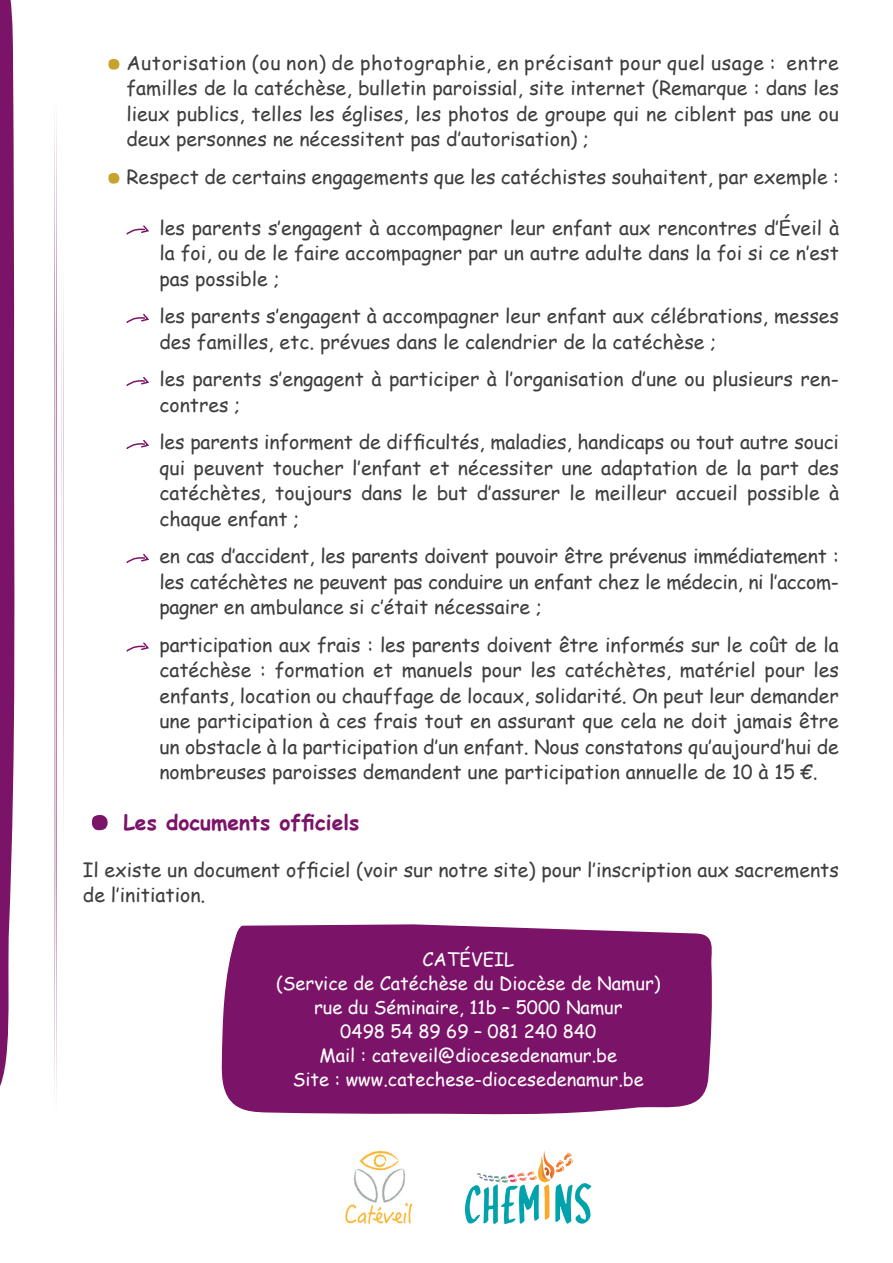
<style>
.page{position:relative;width:893px;height:1263px;background:#fff}
.page>*{position:absolute;margin:0;border:0;box-sizing:border-box;transform-origin:0 0}
.t1{font:700 21px "Comic Sans MS";color:#7b1368}
.t2{font:19.5px/25.5px "Comic Sans MS";color:#3e3e3f;text-align:justify}
.t3{font:18.3px/24px "Comic Sans MS";color:#fff;text-align:center}
</style>
<div class="page">
<svg style="left:108px;top:59px;width:12px;height:11px"></svg>
<svg style="left:108px;top:173px;width:12px;height:11px"></svg>
<svg style="left:126px;top:225px;width:23px;height:10px"></svg>
<svg style="left:126px;top:313px;width:23px;height:10px"></svg>
<svg style="left:126px;top:376px;width:23px;height:10px"></svg>
<svg style="left:126px;top:440px;width:23px;height:9px"></svg>
<svg style="left:126px;top:554px;width:23px;height:10px"></svg>
<svg style="left:126px;top:642px;width:23px;height:10px"></svg>
<svg style="left:92px;top:815px;width:16px;height:15px"></svg>
<svg style="left:55px;top:116px;width:7px;height:977px"></svg>
<svg style="left:0;top:0;width:15px;height:1086px;background:#903980"></svg>
<div style="left:222px;top:924px;width:490px;height:191px;background:#7b1368"></div>
<svg style="left:465px;top:1150px;width:126px;height:74px"></svg>
<img style="left:345px;top:1150px;width:68px;height:74px">
<p class="t2" style="left:126px;top:49px;width:714px">Autorisation (ou non) de photographie, en précisant pour quel usage : entre familles de la catéchèse, bulletin paroissial, site internet (Remarque : dans les lieux publics, telles les églises, les photos de groupe qui ne ciblent pas une ou deux personnes ne nécessitent pas d’autorisation) ;</p>
<p class="t2" style="left:126px;top:163px;width:714px">Respect de certains engagements que les catéchistes souhaitent, par exemple :</p>
<p class="t2" style="left:159px;top:214px;width:681px">les parents s’engagent à accompagner leur enfant aux rencontres d’Éveil à la foi, ou de le faire accompagner par un autre adulte dans la foi si ce n’est pas possible ;</p>
<p class="t2" style="left:159px;top:303px;width:681px">les parents s’engagent à accompagner leur enfant aux célébrations, messes des familles, etc. prévues dans le calendrier de la catéchèse ;</p>
<p class="t2" style="left:159px;top:366px;width:681px">les parents s’engagent à participer à l’organisation d’une ou plusieurs ren&shy;contres ;</p>
<p class="t2" style="left:159px;top:429px;width:681px">les parents informent de difficultés, maladies, handicaps ou tout autre souci qui peuvent toucher l’enfant et nécessiter une adaptation de la part des catéchètes, toujours dans le but d’assurer le meilleur accueil possible à chaque enfant ;</p>
<p class="t2" style="left:159px;top:543px;width:681px">en cas d’accident, les parents doivent pouvoir être prévenus immédiatement : les catéchètes ne peuvent pas conduire un enfant chez le médecin, ni l’accom&shy;pagner en ambulance si c’était nécessaire ;</p>
<p class="t2" style="left:159px;top:631px;width:681px">participation aux frais : les parents doivent être informés sur le coût de la catéchèse : formation et manuels pour les catéchètes, matériel pour les enfants, location ou chauffage de locaux, solidarité. On peut leur demander une participation à ces frais tout en assurant que cela ne doit jamais être un obstacle à la participation d’un enfant. Nous constatons qu’aujourd’hui de nombreuses paroisses demandent une participation annuelle de 10 à 15 €.</p>
<p class="t1" style="left:123px;top:807px;width:237px">Les documents officiels</p>
<p class="t2" style="left:83px;top:856px;width:758px">Il existe un document officiel (voir sur notre site) pour l’inscription aux sacrements de l’initiation.</p>
<p class="t3" style="left:276px;top:946px;width:386px">CATÉVEIL<br>(Service de Catéchèse du Diocèse de Namur) rue du Séminaire, 11b – 5000 Namur<br>0498 54 89 69 – 081 240 840<br>Mail : cateveil@diocesedenamur.be<br>Site : www.catechese-diocesedenamur.be</p>
</div>
